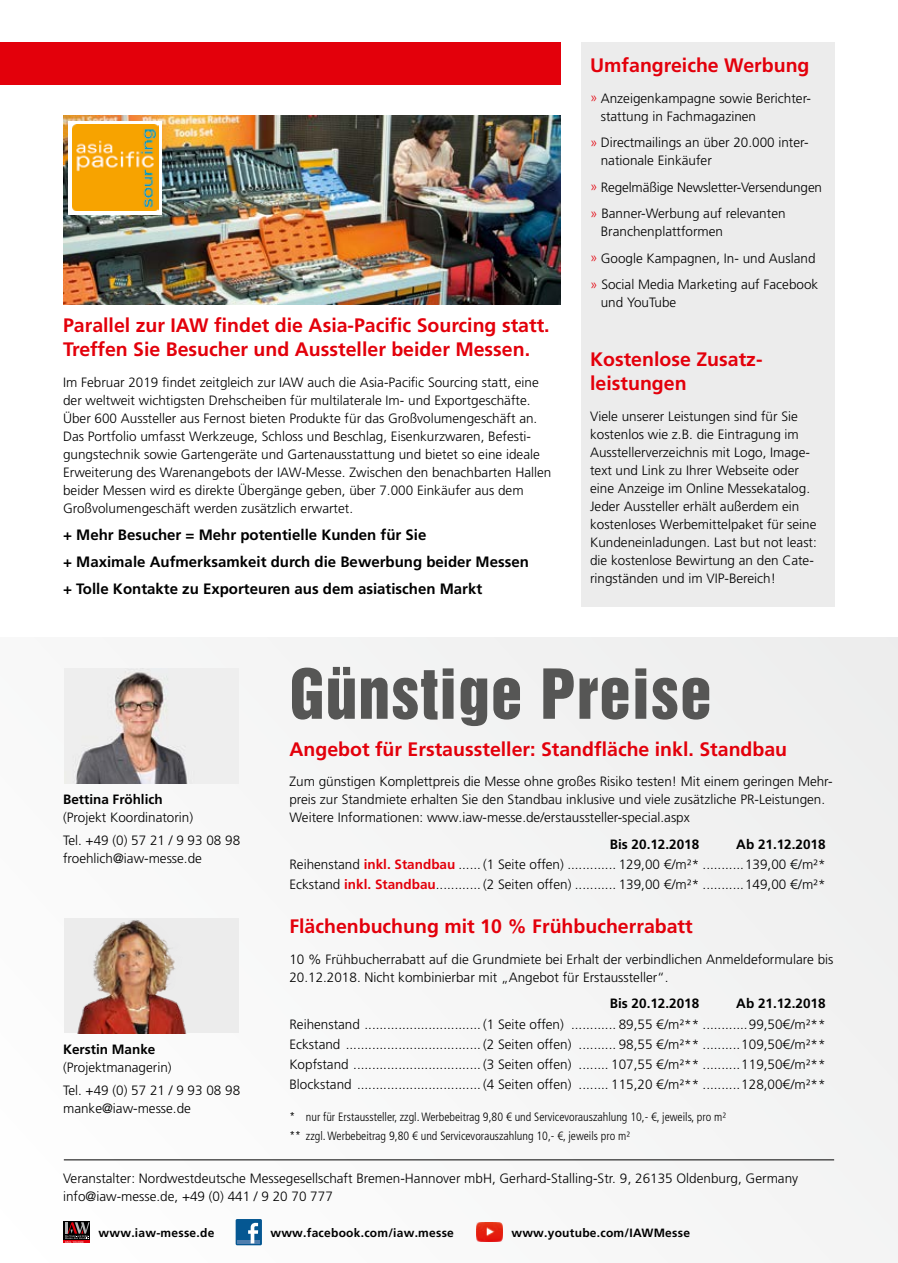
<style>
.page{position:relative;width:898px;height:1263px;background:#fff}
.page>*{position:absolute;margin:0;border:0;box-sizing:border-box;transform-origin:0 0}
.t1{font:63px "Helvetica Inserat LT Std";letter-spacing:.02em;color:#565655}
.t2{font:700 19.5px/24px "Frutiger LT Pro";color:#e3000b}
.t3{font:700 15px/26.8px "Frutiger LT Pro";color:#000}
.t4{font:300 13.5px/18px "Frutiger LT Pro";color:#000}
.t5{font:700 13.5px "Frutiger LT Pro";color:#000}
.t6{font:300 condensed 12px/19.2px "Frutiger LT Std";color:#000}
.t7{font:700 12px "Frutiger LT Pro";letter-spacing:.02em;color:#000}
.s1{color:#e3000b}
.s2{font-weight:700}
.s3{font-weight:700;color:#e3000b}
</style>
<div class="page">
<div style="left:0;top:638px;width:897px;height:625px;background:#f5f5f5"></div>
<div style="left:0;top:43px;width:560px;height:42px;background:#e3000b"></div>
<hr style="left:64px;top:1159px;width:769px;height:1px;background:#000">
<div style="left:580px;top:43px;width:253px;height:564px;background:#ececec"></div>
<img style="left:64px;top:668px;width:130px;height:115px">
<img style="left:77px;top:918px;width:110px;height:115px">
<div style="left:64px;top:1221px;width:26px;height:19px;background:#000"></div>
<hr style="left:64px;top:1240px;width:26px;height:3px;background:#e3000b">
<svg style="left:65px;top:1222px;width:25px;height:21px"></svg>
<img style="left:476px;top:1223px;width:26px;height:18px">
<div style="left:235px;top:1219px;width:27px;height:26px;background:#055792;border-radius:2px"></div>
<hr style="left:237px;top:1240px;width:23px;height:3px;background:#4f7eae">
<svg style="left:248px;top:1223px;width:10px;height:20px"></svg>
<img style="left:63px;top:115px;width:497px;height:189px">
<svg style="left:68px;top:121px;width:94px;height:93px"></svg>
<img style="left:72px;top:125px;width:86px;height:86px">
<h2 class="t2" style="left:63px;top:313px;width:488px">Parallel zur IAW findet die Asia-Pacific Sourcing statt.<br>Treffen Sie Besucher und Aussteller beider Messen.</h2>
<p class="t4" style="left:63px;top:373px;width:489px">Im Februar 2019 findet zeitgleich zur IAW auch die Asia-Pacific Sourcing statt, eine der weltweit wichtigsten Drehscheiben für multilaterale Im- und Exportgeschäfte.<br>Über 600 Aussteller aus Fernost bieten Produkte für das Großvolumengeschäft an.<br>Das Portfolio umfasst Werkzeuge, Schloss und Beschlag, Eisenkurzwaren, Befesti&shy;gungstechnik sowie Gartengeräte und Gartenausstattung und bietet so eine ideale Erweiterung des Warenangebots der IAW-Messe. Zwischen den benachbarten Hallen beider Messen wird es direkte Übergänge geben, über 7.000 Einkäufer aus dem Großvolumengeschäft werden zusätzlich erwartet.</p>
<p class="t3" style="left:63px;top:522px;width:467px">+ Mehr Besucher = Mehr potentielle Kunden für Sie<br>+ Maximale Aufmerksamkeit durch die Bewerbung beider Messen + Tolle Kontakte zu Exporteuren aus dem asiatischen Markt</p>
<h2 class="t2" style="left:590px;top:53px;width:221px">Umfangreiche Werbung</h2>
<p class="t4" style="left:600px;top:89px;width:212px;text-indent:-11px"><span class="s1">»</span> Anzeigenkampagne sowie Berichter&shy;stattung in Fachmagazinen</p>
<p class="t4" style="left:600px;top:134px;width:209px;text-indent:-11px"><span class="s1">»</span> Directmailings an über 20.000 inter&shy;nationale Einkäufer</p>
<p class="t4" style="left:590px;top:174px;width:233px;line-height:26.5px"><span class="s1">»</span> Regelmäßige Newsletter-Versendungen <span class="s1">»</span> Banner-Werbung auf relevanten</p>
<p class="t4" style="left:590px;top:218px;width:230px;line-height:26.5px;text-indent:11px">Branchenplattformen<br><span class="s1">»</span> Google Kampagnen, In- und Ausland <span class="s1">»</span> Social Media Marketing auf Facebook</p>
<p class="t4" style="left:600px;top:294px;width:77px">und YouTube</p>
<h2 class="t2" style="left:590px;top:348px;width:174px">Kostenlose Zusatz&shy;leistungen</h2>
<p class="t4" style="left:590px;top:407px;width:228px">Viele unserer Leistungen sind für Sie kostenlos wie z.B. die Eintragung im Ausstellerverzeichnis mit Logo, Image&shy;text und Link zu Ihrer Webseite oder eine Anzeige im Online Messekatalog.<br>Jeder Aussteller erhält außerdem ein kostenloses Werbemittelpaket für seine Kundeneinladungen. Last but not least: die kostenlose Bewirtung an den Cate&shy;ringständen und im VIP-Bereich!</p>
<p class="t5" style="left:63px;top:792px;width:101px">Bettina Fröhlich</p>
<p class="t4" style="left:63px;top:807px;width:178px;line-height:22.2px">(Projekt Koordinatorin)<br>Tel. +49 (0) 57 21 / 9 93 08 98</p>
<p class="t4" style="left:63px;top:849px;width:140px">froehlich@iaw-messe.de</p>
<p class="t5" style="left:63px;top:1042px;width:94px">Kerstin Manke</p>
<p class="t4" style="left:63px;top:1057px;width:178px;line-height:22.2px">(Projektmanagerin)<br>Tel. +49 (0) 57 21 / 9 93 08 98</p>
<p class="t4" style="left:63px;top:1099px;width:129px">manke@iaw-messe.de</p>
<h1 class="t1" style="left:289px;top:656px;width:423px">Günstige Preise</h1>
<h2 class="t2" style="left:289px;top:737px;width:499px">Angebot für Erstaussteller: Standfläche inkl. Standbau</h2>
<p class="t4" style="left:289px;top:773px;width:544px">Zum günstigen Komplettpreis die Messe ohne großes Risiko testen! Mit einem geringen Mehr&shy;preis zur Standmiete erhalten Sie den Standbau inklusive und viele zusätzliche PR-Leistungen.<br>Weitere Informationen: www.iaw-messe.de/erstaussteller-special.aspx</p>
<p class="t5" style="left:609px;top:836px;width:91px">Bis 20.12.2018</p>
<p class="t4" style="left:289px;top:834px;width:537px;line-height:20.1px;text-align:justify;text-indent:446px"><span class="s2">Ab 21.12.2018<br></span>Reihenstand <span class="s3">inkl. Standbau</span> ...... (1 Seite offen) ............. 129,00 €/m²* ...........139,00 €/m²* Eckstand <span class="s3">inkl. Standbau</span>............ (2 Seiten offen) ........... 139,00 €/m²* ...........149,00 €/m²*</p>
<h2 class="t2" style="left:289px;top:914px;width:405px">Flächenbuchung mit 10 % Frühbucherrabatt</h2>
<p class="t4" style="left:289px;top:950px;width:545px">10 % Frühbucherrabatt auf die Grundmiete bei Erhalt der verbindlichen Anmeldeformulare bis<br>20.12.2018. Nicht kombinierbar mit „Angebot für Erstaussteller“.</p>
<p class="t5" style="left:609px;top:996px;width:91px">Bis 20.12.2018</p>
<p class="t5" style="left:736px;top:996px;width:91px">Ab 21.12.2018</p>
<p class="t4" style="left:289px;top:1014px;width:537px;line-height:20.1px;text-align:justify">Reihenstand ............................... (1 Seite offen) ............ 89,55 €/m²** ............99,50€/m²** Eckstand .................................... (2 Seiten offen) .......... 98,55 €/m²** ..........109,50€/m²** Kopfstand .................................. (3 Seiten offen) ........ 107,55 €/m²** ..........119,50€/m²** Blockstand ................................. (4 Seiten offen) ........ 115,20 €/m²** ..........128,00€/m²**</p>
<p class="t6" style="left:289px;top:1107px;width:438px">* nur für Erstaussteller, zzgl. Werbebeitrag 9,80 € und Servicevorauszahlung 10,- €, jeweils, pro m² ** zzgl. Werbebeitrag 9,80 € und Servicevorauszahlung 10,- €, jeweils pro m²</p>
<p class="t4" style="left:63px;top:1170px;width:736px">Veranstalter: Nordwestdeutsche Messegesellschaft Bremen-Hannover mbH, Gerhard-Stalling-Str. 9, 26135 Oldenburg, Germany info@iaw-messe.de, +49 (0) 441 / 9 20 70 777</p>
<p class="t7" style="left:99px;top:1225px;width:117px">www.iaw-messe.de</p>
<p class="t7" style="left:270px;top:1225px;width:185px">www.facebook.com/iaw.messe</p>
<p class="t7" style="left:511px;top:1225px;width:180px">www.youtube.com/IAWMesse</p>
</div>
